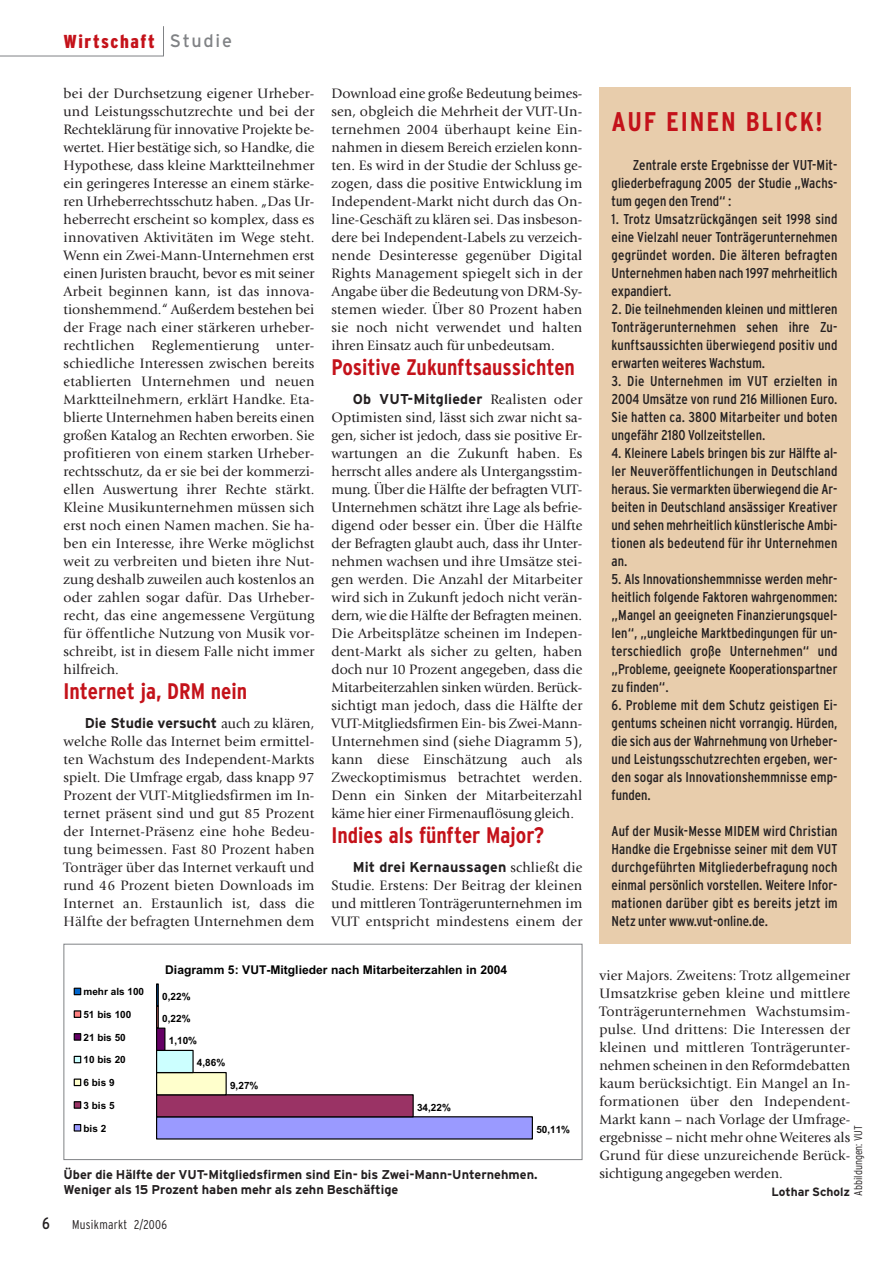
<style>
.page{position:relative;width:893px;height:1263px;background:#fff}
.page>*{position:absolute;margin:0;border:0;box-sizing:border-box;transform-origin:0 0}
.t1{font:700 condensed 27px "Interstate";letter-spacing:.07em;color:#c4121a}
.t2{font:700 condensed 22.5px "Interstate";color:#c4121a}
.t3{font:900 condensed 18.75px "Interstate";letter-spacing:.08em;color:#c4121a}
.t4{font:condensed 16.5px "Interstate";color:#231f20}
.t5{font:14.25px/18px "Giovanni";letter-spacing:.01em;color:#231f20;text-align:justify}
.t6{font:condensed 14.25px/18px "Interstate";color:#231f20;text-align:justify}
.t7{font:700 14.25px "Interstate";letter-spacing:.01em;color:#231f20}
.t8{font:700 12.75px/15px "Interstate";color:#231f20}
.t9{font:300 condensed 12.75px "Interstate";letter-spacing:.025em;color:#231f20}
.t10{font:700 12px "Arial";letter-spacing:.005em;color:#000}
.t11{font:700 12px "Interstate";color:#231f20}
.t12{font:300 condensed 11.25px "Interstate";color:#231f20}
.t13{font:700 10.05px "Arial";color:#000}
.s1{font-weight:400;font-stretch:normal;font-size:18px;color:#808285}
.s2{font-family:"Giovanni";font-weight:400}
</style>
<div class="page">
<hr style="left:0;top:56px;width:163px;height:1px;background:#808285">
<hr style="left:163px;top:26px;width:1px;height:30px;background:#808285">
<div style="left:599px;top:87px;width:251px;height:857px;background:#e8cdac"></div>
<div style="left:156px;top:1116px;width:377px;height:23px;background:#9a9aff"></div>
<div style="left:156px;top:1094px;width:258px;height:23px;background:#9a3365;border:1px solid #000"></div>
<div style="left:156px;top:1072px;width:71px;height:23px;background:#ffc;border:1px solid #000"></div>
<div style="left:156px;top:1050px;width:38px;height:23px;background:#cff;border:1px solid #000"></div>
<div style="left:156px;top:1027px;width:9px;height:24px;background:#650065;border:1px solid #000"></div>
<div style="left:156px;top:1005px;width:3px;height:24px;background:#ff8080;border:1px solid #000"></div>
<div style="left:156px;top:983px;width:3px;height:24px;background:#0065cc;border:1px solid #000"></div>
<div style="left:74px;top:988px;width:7px;height:7px;background:#0065cc;border:1px solid #000"></div>
<div style="left:74px;top:1010px;width:7px;height:8px;background:#ff8080;border:1px solid #000"></div>
<div style="left:74px;top:1033px;width:7px;height:8px;background:#650065;border:1px solid #000"></div>
<div style="left:74px;top:1056px;width:7px;height:7px;background:#cff;border:1px solid #000"></div>
<div style="left:74px;top:1078px;width:7px;height:8px;background:#ffc;border:1px solid #000"></div>
<div style="left:74px;top:1101px;width:7px;height:8px;background:#9a3365;border:1px solid #000"></div>
<div style="left:74px;top:1124px;width:7px;height:7px;background:#9a9aff;border:1px solid #000"></div>
<div style="left:64px;top:944px;width:518px;height:216px;border:1px solid #808285"></div>
<h3 class="t3" style="left:64px;top:34px;width:170px">Wirtschaft <span class="s1">Studie</span></h3>
<p class="t5" style="left:64px;top:85px;width:252px">bei der Durchsetzung eigener Urheber&shy;und Leistungsschutzrechte und bei der Rechteklärung für innovative Projekte be&shy;wertet. Hier bestätige sich, so Handke, die Hypothese, dass kleine Marktteilnehmer ein geringeres Interesse an einem stärke&shy;ren Urheberrechtsschutz haben. „Das Ur&shy;heberrecht erscheint so komplex, dass es innovativen Aktivitäten im Wege steht.<br>Wenn ein Zwei-Mann-Unternehmen erst einen Juristen braucht, bevor es mit seiner Arbeit beginnen kann, ist das innova&shy;tionshemmend.“ Außerdem bestehen bei der Frage nach einer stärkeren urheber&shy;rechtlichen Reglementierung unter&shy;schiedliche Interessen zwischen bereits etablierten Unternehmen und neuen Marktteilnehmern, erklärt Handke. Eta&shy;blierte Unternehmen haben bereits einen großen Katalog an Rechten erworben. Sie profitieren von einem starken Urheber&shy;rechtsschutz, da er sie bei der kommerzi&shy;ellen Auswertung ihrer Rechte stärkt.<br>Kleine Musikunternehmen müssen sich erst noch einen Namen machen. Sie ha&shy;ben ein Interesse, ihre Werke möglichst weit zu verbreiten und bieten ihre Nut&shy;zung deshalb zuweilen auch kostenlos an oder zahlen sogar dafür. Das Urheber&shy;recht, das eine angemessene Vergütung für öffentliche Nutzung von Musik vor&shy;schreibt, ist in diesem Falle nicht immer hilfreich.</p>
<h2 class="t2" style="left:64px;top:683px;width:185px">Internet ja, DRM nein</h2>
<p class="t7" style="left:85px;top:717px;width:231px">Die Studie versucht <span class="s2">auch zu klären,</span></p>
<p class="t5" style="left:64px;top:733px;width:252px">welche Rolle das Internet beim ermittel&shy;ten Wachstum des Independent-Markts spielt. Die Umfrage ergab, dass knapp 97<br>Prozent der VUT-Mitgliedsfirmen im In&shy;ternet präsent sind und gut 85 Prozent der Internet-Präsenz eine hohe Bedeu&shy;tung beimessen. Fast 80 Prozent haben Tonträger über das Internet verkauft und rund 46 Prozent bieten Downloads im Internet an. Erstaunlich ist, dass die Hälfte der befragten Unternehmen dem</p>
<p class="t5" style="left:331px;top:85px;width:252px">Download eine große Bedeutung beimes&shy;sen, obgleich die Mehrheit der VUT-Un&shy;ternehmen 2004 überhaupt keine Ein&shy;nahmen in diesem Bereich erzielen konn&shy;ten. Es wird in der Studie der Schluss ge&shy;zogen, dass die positive Entwicklung im Independent-Markt nicht durch das On&shy;line-Geschäft zu klären sei. Das insbeson&shy;dere bei Independent-Labels zu verzeich&shy;nende Desinteresse gegenüber Digital Rights Management spiegelt sich in der Angabe über die Bedeutung von DRM-Sy&shy;stemen wieder. Über 80 Prozent haben sie noch nicht verwendet und halten ihren Einsatz auch für unbedeutsam.</p>
<h2 class="t2" style="left:331px;top:359px;width:245px">Positive Zukunftsaussichten</h2>
<p class="t7" style="left:353px;top:393px;width:231px">Ob VUT-Mitglieder <span class="s2">Realisten oder</span></p>
<p class="t5" style="left:331px;top:409px;width:252px">Optimisten sind, lässt sich zwar nicht sa&shy;gen, sicher ist jedoch, dass sie positive Er&shy;wartungen an die Zukunft haben. Es herrscht alles andere als Untergangsstim&shy;mung. Über die Hälfte der befragten VUT-Unternehmen schätzt ihre Lage als befrie&shy;digend oder besser ein. Über die Hälfte der Befragten glaubt auch, dass ihr Unter&shy;nehmen wachsen und ihre Umsätze stei&shy;gen werden. Die Anzahl der Mitarbeiter wird sich in Zukunft jedoch nicht verän&shy;dern, wie die Hälfte der Befragten meinen.<br>Die Arbeitsplätze scheinen im Indepen&shy;dent-Markt als sicher zu gelten, haben doch nur 10 Prozent angegeben, dass die Mitarbeiterzahlen sinken würden. Berück&shy;sichtigt man jedoch, dass die Hälfte der VUT-Mitgliedsfirmen Ein- bis Zwei-Mann-Unternehmen sind (siehe Diagramm 5), kann diese Einschätzung auch als Zweckoptimismus betrachtet werden.<br>Denn ein Sinken der Mitarbeiterzahl käme hier einer Firmenauflösung gleich.</p>
<h2 class="t2" style="left:331px;top:827px;width:214px">Indies als fünfter Major?</h2>
<p class="t7" style="left:353px;top:861px;width:231px">Mit drei Kernaussagen <span class="s2">schließt die</span></p>
<p class="t5" style="left:331px;top:877px;width:252px">Studie. Erstens: Der Beitrag der kleinen und mittleren Tonträgerunternehmen im VUT entspricht mindestens einem der</p>
<p class="t10" style="left:165px;top:965px;width:344px">Diagramm 5: VUT-Mitglieder nach Mitarbeiterzahlen in 2004</p>
<p class="t13" style="left:83px;top:988px;width:62px">mehr als 100</p>
<p class="t13" style="left:83px;top:1011px;width:49px">51 bis 100</p>
<p class="t13" style="left:83px;top:1033px;width:44px">21 bis 50</p>
<p class="t13" style="left:83px;top:1056px;width:44px">10 bis 20</p>
<p class="t13" style="left:83px;top:1079px;width:33px">6 bis 9</p>
<p class="t13" style="left:83px;top:1102px;width:33px">3 bis 5</p>
<p class="t13" style="left:83px;top:1124px;width:24px">bis 2</p>
<p class="t8" style="left:64px;top:1168px;width:475px">Über die Hälfte der VUT-Mitgliedsfirmen sind Ein- bis Zwei-Mann-Unternehmen.<br>Weniger als 15 Prozent haben mehr als zehn Beschäftige</p>
<p class="t13" style="left:162px;top:993px;width:30px">0,22%</p>
<p class="t13" style="left:162px;top:1015px;width:30px">0,22%</p>
<p class="t13" style="left:169px;top:1037px;width:30px">1,10%</p>
<p class="t13" style="left:197px;top:1059px;width:30px">4,86%</p>
<p class="t13" style="left:230px;top:1081px;width:30px">9,27%</p>
<p class="t13" style="left:417px;top:1104px;width:35px">34,22%</p>
<p class="t13" style="left:536px;top:1126px;width:35px">50,11%</p>
<p class="t4" style="left:42px;top:1217px;width:9px">6</p>
<p class="t9" style="left:72px;top:1220px;width:96px">Musikmarkt 2/2006</p>
<h1 class="t1" style="left:612px;top:112px;width:212px">AUF EINEN BLICK!</h1>
<p class="t6" style="left:612px;top:157px;width:227px;text-indent:21px">Zentrale erste Ergebnisse der VUT-Mit&shy;gliederbefragung 2005 der Studie „Wachs&shy;tum gegen den Trend“ :</p>
<p class="t6" style="left:612px;top:211px;width:227px">1. Trotz Umsatzrückgängen seit 1998 sind eine Vielzahl neuer Tonträgerunternehmen gegründet worden. Die älteren befragten Unternehmen haben nach 1997 mehrheitlich expandiert.</p>
<p class="t6" style="left:612px;top:301px;width:227px">2. Die teilnehmenden kleinen und mittleren Tonträgerunternehmen sehen ihre Zu&shy;kunftsaussichten überwiegend positiv und erwarten weiteres Wachstum.</p>
<p class="t6" style="left:612px;top:373px;width:227px">3. Die Unternehmen im VUT erzielten in 2004 Umsätze von rund 216 Millionen Euro.<br>Sie hatten ca. 3800 Mitarbeiter und boten ungefähr 2180 Vollzeitstellen.</p>
<p class="t6" style="left:612px;top:445px;width:227px">4. Kleinere Labels bringen bis zur Hälfte al&shy;ler Neuveröffentlichungen in Deutschland heraus. Sie vermarkten überwiegend die Ar&shy;beiten in Deutschland ansässiger Kreativer und sehen mehrheitlich künstlerische Ambi&shy;tionen als bedeutend für ihr Unternehmen an.</p>
<p class="t6" style="left:612px;top:571px;width:227px">5. Als Innovationshemmnisse werden mehr&shy;heitlich folgende Faktoren wahrgenommen: „Mangel an geeigneten Finanzierungsquel&shy;len“, „ungleiche Marktbedingungen für un&shy;terschiedlich große Unternehmen“ und „Probleme, geeignete Kooperationspartner zu finden“.</p>
<p class="t6" style="left:612px;top:697px;width:227px">6. Probleme mit dem Schutz geistigen Ei&shy;gentums scheinen nicht vorrangig. Hürden, die sich aus der Wahrnehmung von Urheber&shy;und Leistungsschutzrechten ergeben, wer&shy;den sogar als Innovationshemmnisse emp&shy;funden.</p>
<p class="t6" style="left:612px;top:823px;width:227px">Auf der Musik-Messe MIDEM wird Christian Handke die Ergebnisse seiner mit dem VUT durchgeführten Mitgliederbefragung noch einmal persönlich vorstellen. Weitere Infor&shy;mationen darüber gibt es bereits jetzt im Netz unter www.vut-online.de.</p>
<p class="t5" style="left:599px;top:967px;width:252px">vier Majors. Zweitens: Trotz allgemeiner Umsatzkrise geben kleine und mittlere Tonträgerunternehmen Wachstumsim&shy;pulse. Und drittens: Die Interessen der kleinen und mittleren Tonträgerunter&shy;nehmen scheinen in den Reformdebatten kaum berücksichtigt. Ein Mangel an In&shy;formationen über den Independent-Markt kann – nach Vorlage der Umfrage&shy;ergebnisse – nicht mehr ohne Weiteres als Grund für diese unzureichende Berück&shy;sichtigung angegeben werden.</p>
<p class="t11" style="left:771px;top:1187px;width:80px">Lothar Scholz</p>
<p class="t12" style="left:854px;top:1195px;width:72px;rotate:-90deg">Abbildungen: VUT</p>
</div>
